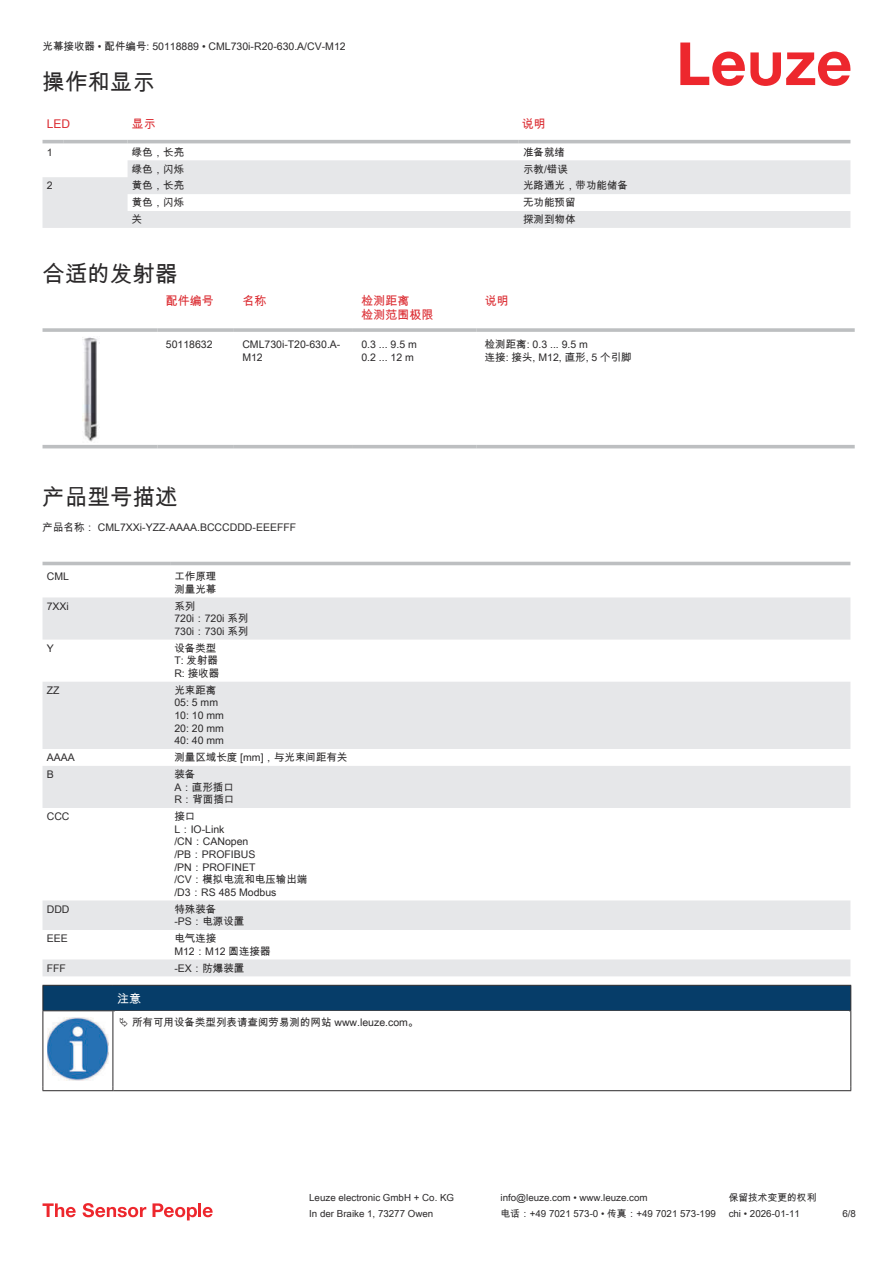
<style>
.page{position:relative;width:893px;height:1263px;background:#fff}
.page>*{position:absolute;margin:0;border:0;box-sizing:border-box;transform-origin:0 0}
.t1{font:22.5px "Arial Unicode MS";color:#2b292a}
.t2{font:12px/14.4px "Arial Unicode MS";color:#db2a30}
.t3{font:12px "Arial Unicode MS";color:#fff}
.t4{font:10.5px/12.6px "Arial Unicode MS";color:#2b292a}
.t5{font:9.75px "Arial Unicode MS";color:#2b292a}
</style>
<div class="page">
<svg style="left:680px;top:43px;width:170px;height:43px"></svg>
<svg style="left:43px;top:143px;width:807px;height:1px"></svg>
<svg style="left:43px;top:160px;width:807px;height:68px;fill:#e6e7e9"></svg>
<hr style="left:43px;top:140px;width:21px;height:3px;background:#bdbfc1">
<hr style="left:64px;top:140px;width:64px;height:3px;background:#bdbfc1">
<hr style="left:128px;top:140px;width:391px;height:3px;background:#bdbfc1">
<hr style="left:519px;top:140px;width:331px;height:3px;background:#bdbfc1">
<svg style="left:43px;top:337px;width:812px;height:112px"></svg>
<svg style="left:43px;top:328px;width:114px;height:4px"></svg>
<hr style="left:157px;top:328px;width:77px;height:4px;background:#c6c8c9">
<svg style="left:234px;top:328px;width:119px;height:4px"></svg>
<svg style="left:353px;top:328px;width:123px;height:4px"></svg>
<hr style="left:476px;top:328px;width:379px;height:4px;background:#c6c8c9">
<hr style="left:43px;top:445px;width:114px;height:3px;background:#bdbfc1">
<hr style="left:157px;top:445px;width:77px;height:3px;background:#bdbfc1">
<hr style="left:234px;top:445px;width:119px;height:3px;background:#bdbfc1">
<hr style="left:353px;top:445px;width:123px;height:3px;background:#bdbfc1">
<hr style="left:476px;top:445px;width:379px;height:3px;background:#bdbfc1">
<img style="left:83px;top:337px;width:17px;height:105px">
<div style="left:43px;top:561px;width:807px;height:5px;background:#ececed"></div>
<svg style="left:43px;top:597px;width:807px;height:379px;fill:#e6e7e9"></svg>
<hr style="left:43px;top:562px;width:127px;height:3px;background:#bdbfc1">
<hr style="left:170px;top:562px;width:680px;height:3px;background:#bdbfc1">
<svg style="left:43px;top:1203px;width:33px;height:14px"></svg>
<svg style="left:83px;top:1203px;width:63px;height:14px"></svg>
<svg style="left:153px;top:1203px;width:44px;height:17px"></svg>
<hr style="left:198px;top:1203px;width:3px;height:14px;background:#ed272d">
<svg style="left:203px;top:1207px;width:10px;height:10px"></svg>
<div style="left:43px;top:985px;width:808px;height:26px;background:#063d69"></div>
<hr style="left:113px;top:1010px;width:738px;height:1px;background:#2b292a">
<hr style="left:43px;top:1011px;width:1px;height:75px;background:#2b292a">
<hr style="left:113px;top:1011px;width:1px;height:75px;background:#2b292a">
<hr style="left:850px;top:1011px;width:1px;height:75px;background:#2b292a">
<hr style="left:43px;top:1090px;width:70px;height:1px;background:#2b292a">
<hr style="left:113px;top:1090px;width:738px;height:1px;background:#2b292a">
<img style="left:47px;top:1017px;width:61px;height:63px">
<p class="t4" style="left:43px;top:40px;width:305px">光幕接收器 • 配件编号: 50118889 • CML730i-R20-630.A/CV-M12</p>
<h1 class="t1" style="left:43px;top:66px;width:114px">操作和显示</h1>
<p class="t2" style="left:47px;top:116px;width:25px">LED</p>
<p class="t2" style="left:132px;top:116px;width:25px">显示</p>
<p class="t2" style="left:522px;top:116px;width:25px">说明</p>
<p class="t4" style="left:47px;top:145px;width:7px">1</p>
<p class="t4" style="left:132px;top:145px;width:54px">绿色，长亮</p>
<p class="t4" style="left:523px;top:145px;width:43px">准备就绪</p>
<p class="t4" style="left:132px;top:162px;width:54px">绿色，闪烁</p>
<p class="t4" style="left:523px;top:162px;width:46px">示教/错误</p>
<p class="t4" style="left:47px;top:179px;width:7px">2</p>
<p class="t4" style="left:132px;top:179px;width:54px">黄色，长亮</p>
<p class="t4" style="left:523px;top:179px;width:106px">光路通光，带功能储备</p>
<p class="t4" style="left:132px;top:196px;width:54px">黄色，闪烁</p>
<p class="t4" style="left:523px;top:196px;width:54px">无功能预留</p>
<p class="t4" style="left:132px;top:213px;width:12px">关</p>
<p class="t4" style="left:523px;top:213px;width:54px">探测到物体</p>
<h1 class="t1" style="left:43px;top:257px;width:136px">合适的发射器</h1>
<p class="t2" style="left:166px;top:293px;width:49px">配件编号</p>
<p class="t2" style="left:242px;top:293px;width:25px">名称</p>
<p class="t2" style="left:361px;top:293px;width:74px">检测距离<br>检测范围极限</p>
<p class="t2" style="left:485px;top:293px;width:25px">说明</p>
<p class="t4" style="left:166px;top:338px;width:48px">50118632</p>
<p class="t4" style="left:242px;top:338px;width:100px">CML730i-T20-630.A-<br>M12</p>
<p class="t4" style="left:361px;top:338px;width:57px">0.3 ... 9.5 m<br>0.2 ... 12 m</p>
<p class="t4" style="left:485px;top:338px;width:149px">检测距离: 0.3 ... 9.5 m<br>连接: 接头, M12, 直形, 5 个引脚</p>
<h1 class="t1" style="left:43px;top:481px;width:136px">产品型号描述</h1>
<p class="t4" style="left:43px;top:521px;width:255px">产品名称： CML7XXi-YZZ-AAAA.BCCCDDD-EEEFFF</p>
<p class="t4" style="left:47px;top:570px;width:24px">CML</p>
<p class="t4" style="left:174px;top:570px;width:43px">工作原理测量光幕</p>
<p class="t4" style="left:47px;top:599px;width:24px">7XXi</p>
<p class="t4" style="left:174px;top:599px;width:76px">系列<br>720i：720i 系列<br>730i：730i 系列</p>
<p class="t4" style="left:47px;top:642px;width:9px">Y</p>
<p class="t4" style="left:174px;top:641px;width:46px">设备类型<br>T: 发射器<br>R: 接收器</p>
<p class="t4" style="left:47px;top:684px;width:14px">ZZ</p>
<p class="t4" style="left:174px;top:684px;width:51px">光束距离<br>05: 5 mm<br>10: 10 mm<br>20: 20 mm<br>40: 40 mm</p>
<p class="t4" style="left:47px;top:751px;width:30px">AAAA</p>
<p class="t4" style="left:174px;top:751px;width:175px">测量区域长度 [mm]，与光束间距有关</p>
<p class="t4" style="left:47px;top:768px;width:9px">B</p>
<p class="t4" style="left:174px;top:768px;width:62px">装备<br>A：直形插口<br>R：背面插口</p>
<p class="t4" style="left:47px;top:810px;width:24px">CCC</p>
<p class="t4" style="left:174px;top:810px;width:135px">接口<br>L：IO-Link<br>/CN：CANopen<br>/PB：PROFIBUS<br>/PN：PROFINET<br>/CV：模拟电流和电压输出端/D3：RS 485 Modbus</p>
<p class="t4" style="left:47px;top:902px;width:24px">DDD</p>
<p class="t4" style="left:174px;top:902px;width:72px">特殊装备<br>-PS：电源设置</p>
<p class="t4" style="left:47px;top:932px;width:23px">EEE</p>
<p class="t4" style="left:174px;top:932px;width:98px">电气连接<br>M12：M12 圆连接器</p>
<p class="t4" style="left:47px;top:962px;width:21px">FFF</p>
<p class="t4" style="left:174px;top:961px;width:72px">-EX：防爆装置</p>
<p class="t3" style="left:117px;top:990px;width:25px">注意</p>
<p class="t4" style="left:132px;top:1015px;width:288px">所有可用设备类型列表请查阅劳易测的网站 www.leuze.com。</p>
<p class="t5" style="left:309px;top:1191px;width:146px">Leuze electronic GmbH + Co. KG</p>
<p class="t5" style="left:501px;top:1191px;width:149px">info@leuze.com • www.leuze.com</p>
<p class="t5" style="left:729px;top:1191px;width:89px">保留技术变更的权利</p>
<p class="t5" style="left:309px;top:1206px;width:126px">In der Braike 1, 73277 Owen</p>
<p class="t5" style="left:501px;top:1206px;width:217px">电话：+49 7021 573-0 • 传真：+49 7021 573-199</p>
<p class="t5" style="left:729px;top:1206px;width:73px">chi • 2026-01-11</p>
<p class="t5" style="left:842px;top:1206px;width:15px">6/8</p>
</div>
